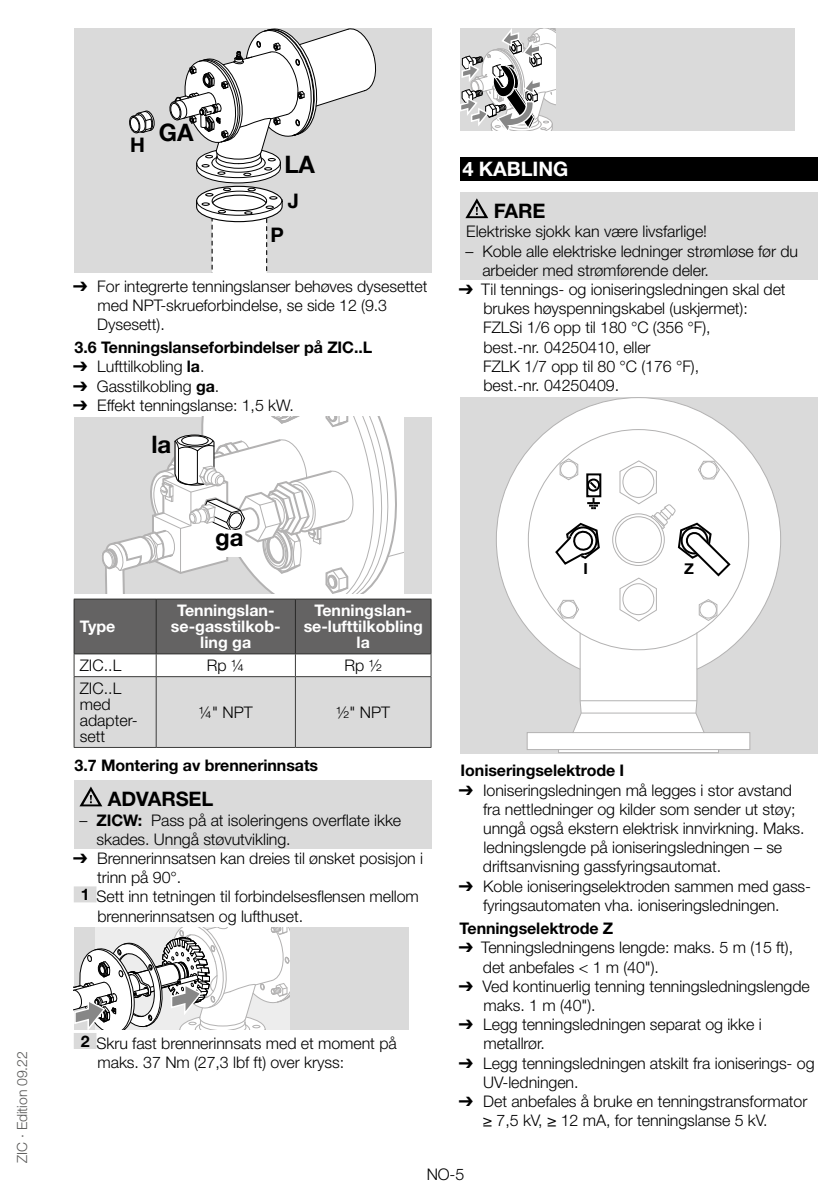
<style>
.page{position:relative;width:840px;height:1191px;background:#fff}
.page>*{position:absolute;margin:0;border:0;box-sizing:border-box;transform-origin:0 0}
.t1{font:700 24px "Helvetica Neue";color:#000}
.t2{font:700 20px "Helvetica Neue LT Pro";letter-spacing:-.005em;color:#000}
.t3{font:700 20px "Helvetica Neue LT Pro";letter-spacing:-.005em;color:#fff}
.t4{font:700 20px "Helvetica Neue";color:#000}
.t5{font:300 16px/19.2px "Helvetica Neue LT Pro";letter-spacing:-.005em;color:#000}
.t6{font:700 16px "Helvetica Neue LT Pro";letter-spacing:-.005em;color:#000}
.t7{font:700 16px/16px "Helvetica Neue LT Pro";color:#fff;text-align:center}
.t8{font:700 15.2px "Helvetica Neue";color:#000}
.t9{font:300 14px "Helvetica Neue LT Pro";letter-spacing:-.005em;color:#575756}
.s1{font-family:"Arial Unicode MS";font-weight:400}
.s2{font-weight:700}
</style>
<div class="page">
<div style="left:74px;top:780px;width:357px;height:32px;background:#dadada"></div>
<div style="left:74px;top:808px;width:357px;height:41px;background:#dadada"></div>
<div style="left:74px;top:886px;width:22px;height:16px;background:#dadada"></div>
<div style="left:74px;top:1033px;width:22px;height:16px;background:#dadada"></div>
<div style="left:74px;top:28px;width:357px;height:244px;background:#dadada"></div>
<svg style="left:169px;top:28px;width:207px;height:244px"></svg>
<svg style="left:129px;top:110px;width:26px;height:23px"></svg>
<div style="left:74px;top:417px;width:357px;height:176px;background:#dadada"></div>
<svg style="left:102px;top:417px;width:301px;height:176px"></svg>
<svg style="left:74px;top:599px;width:357px;height:148px;background:#b1b1b1"></svg>
<hr style="left:74px;top:676px;width:82px;height:1px;background:#3c3c3b">
<hr style="left:74px;top:677px;width:1px;height:70px;background:#3c3c3b">
<hr style="left:156px;top:676px;width:139px;height:1px;background:#3c3c3b">
<hr style="left:156px;top:677px;width:1px;height:70px;background:#3c3c3b">
<hr style="left:295px;top:676px;width:136px;height:1px;background:#3c3c3b">
<hr style="left:295px;top:677px;width:1px;height:70px;background:#3c3c3b">
<hr style="left:430px;top:677px;width:1px;height:70px;background:#3c3c3b">
<hr style="left:74px;top:747px;width:82px;height:1px;background:#3c3c3b">
<hr style="left:156px;top:747px;width:139px;height:1px;background:#3c3c3b">
<hr style="left:295px;top:747px;width:136px;height:1px;background:#3c3c3b">
<svg style="left:79px;top:786px;width:23px;height:20px"></svg>
<div style="left:74px;top:927px;width:334px;height:102px;background:#dadada"></div>
<svg style="left:74px;top:927px;width:215px;height:103px;background:#d7d6d6"></svg>
<div style="left:459px;top:157px;width:357px;height:24px;background:#000"></div>
<div style="left:459px;top:192px;width:357px;height:32px;background:#dadada"></div>
<div style="left:459px;top:220px;width:357px;height:22px;background:#dadada"></div>
<div style="left:459px;top:239px;width:357px;height:41px;background:#dadada"></div>
<div style="left:459px;top:28px;width:335px;height:102px;background:#dadada"></div>
<svg style="left:459px;top:28px;width:96px;height:102px"></svg>
<svg style="left:465px;top:198px;width:23px;height:20px"></svg>
<div style="left:459px;top:397px;width:357px;height:356px;background:#dadada"></div>
<svg style="left:496px;top:397px;width:284px;height:356px"></svg>
<div style="left:528px;top:429px;width:220px;height:221px;background:#fff;border-radius:50%"></div>
<svg style="left:555px;top:522px;width:45px;height:43px"></svg>
<hr style="left:558px;top:749px;width:160px;height:1px;background:#b3b2b2">
<hr style="left:572px;top:732px;width:131px;height:1px;background:#b3b2b2">
<hr style="left:581px;top:712px;width:114px;height:1px;background:#b3b2b2">
<hr style="left:579px;top:700px;width:117px;height:1px;background:#b3b2b2">
<svg style="left:556px;top:599px;width:23px;height:19px"></svg>
<div style="left:559px;top:601px;width:17px;height:16px;background:#fff;border-radius:50%"></div>
<div style="left:559px;top:601px;width:17px;height:17px;border:1px solid #b3b2b2;border-radius:50%"></div>
<svg style="left:559px;top:458px;width:19px;height:22px"></svg>
<div style="left:560px;top:461px;width:16px;height:17px;background:#fff;border-radius:50%"></div>
<div style="left:560px;top:461px;width:17px;height:17px;border:1px solid #b3b2b2;border-radius:50%"></div>
<svg style="left:612px;top:514px;width:52px;height:51px"></svg>
<hr style="left:579px;top:633px;width:1px;height:36px;background:#b3b2b2">
<svg style="left:587px;top:498px;width:12px;height:11px"></svg>
<div style="left:586px;top:473px;width:15px;height:24px;border:2px solid #000"></div>
<div style="left:586px;top:478px;width:13px;height:13px;border:2px solid #000;border-radius:50%"></div>
<svg style="left:587px;top:479px;width:11px;height:12px"></svg>
<hr style="left:696px;top:632px;width:1px;height:37px;background:#b3b2b2">
<svg style="left:618px;top:460px;width:113px;height:162px"></svg>
<div style="left:622px;top:584px;width:31px;height:30px;background:#fff;border-radius:50%"></div>
<div style="left:622px;top:583px;width:31px;height:32px;border:1px solid #b3b2b2;border-radius:50%"></div>
<p class="t9" style="left:13px;top:1162px;width:113px;rotate:-90deg">ZIC · Edition 09.22</p>
<p class="t4" style="left:130px;top:129px;width:16px">H</p>
<h1 class="t1" style="left:159px;top:114px;width:36px">GA</h1>
<h1 class="t1" style="left:284px;top:146px;width:32px">LA</h1>
<p class="t4" style="left:288px;top:185px;width:13px">J</p>
<p class="t4" style="left:270px;top:219px;width:15px">P</p>
<p class="t5" style="left:97px;top:276px;width:331px;text-indent:-24px"><span class="s1">➔</span> For integrerte tenningslanser behøves dysesettet med NPT-skrueforbindelse, se side 12 (9.3<br>Dysesett).</p>
<p class="t6" style="left:75px;top:338px;width:297px">3.6 Tenningslanseforbindelser på ZIC..L</p>
<p class="t5" style="left:73px;top:357px;width:133px"><span class="s1">➔</span> Lufttilkobling <span class="s2">la</span>.</p>
<p class="t5" style="left:73px;top:376px;width:148px"><span class="s1">➔</span> Gasstilkobling <span class="s2">ga</span>.</p>
<p class="t5" style="left:73px;top:395px;width:222px"><span class="s1">➔</span> Effekt tenningslanse: 1,5 kW.</p>
<h1 class="t1" style="left:151px;top:425px;width:21px">la</h1>
<p class="t7" style="left:80px;top:618px;width:37px">Type</p>
<h1 class="t1" style="left:215px;top:518px;width:30px">ga</h1>
<p class="t7" style="left:171px;top:602px;width:111px">Tenningslan&shy;se-gasstilkob&shy;ling ga</p>
<p class="t7" style="left:303px;top:602px;width:121px">Tenningslan&shy;se-lufttilkobling la</p>
<p class="t5" style="left:80px;top:655px;width:43px">ZIC..L</p>
<p class="t5" style="left:207px;top:655px;width:39px">Rp ¼</p>
<p class="t5" style="left:344px;top:655px;width:39px">Rp ½</p>
<p class="t5" style="left:80px;top:679px;width:60px;line-height:16px">ZIC..L med adapter&shy;sett</p>
<p class="t5" style="left:199px;top:702px;width:55px">¼" NPT</p>
<p class="t5" style="left:336px;top:702px;width:55px">½" NPT</p>
<p class="t6" style="left:75px;top:755px;width:245px">3.7 Montering av brennerinnsats</p>
<p class="t2" style="left:108px;top:787px;width:68px">ADVARSEL</p>
<p class="t5" style="left:96px;top:810px;width:306px;text-indent:-17px">– <span class="s2">ZICW:</span> Pass på at isoleringens overflate ikke skades. Unngå støvutvikling.</p>
<p class="t5" style="left:73px;top:848px;width:351px"><span class="s1">➔</span> Brennerinnsatsen kan dreies til ønsket posisjon i</p>
<p class="t5" style="left:97px;top:867px;width:85px">trinn på 90°.</p>
<p class="t5" style="left:81px;top:886px;width:339px"><span class="s2">1</span> Sett inn tetningen til forbindelsesflensen mellom</p>
<p class="t5" style="left:97px;top:906px;width:207px">brennerinnsatsen og lufthuset.</p>
<p class="t5" style="left:97px;top:1033px;width:300px;text-indent:-17px"><span class="s2">2</span> Skru fast brennerinnsats med et moment på maks. 37 Nm (27,3 lbf ft) over kryss:</p>
<p class="t3" style="left:462px;top:157px;width:91px">4 KABLING</p>
<p class="t2" style="left:488px;top:199px;width:44px">FARE</p>
<p class="t5" style="left:466px;top:222px;width:242px">Elektriske sjokk kan være livsfarlige!</p>
<p class="t5" style="left:482px;top:241px;width:317px;text-indent:-17px">– Koble alle elektriske ledninger strømløse før du arbeider med strømførende deler.</p>
<p class="t5" style="left:483px;top:279px;width:304px;text-indent:-24px"><span class="s1">➔</span> Til tennings- og ioniseringsledningen skal det brukes høyspenningskabel (uskjermet):<br>FZLSi 1/6 opp til 180 °C (356 °F),<br>best.-nr. 04250410, eller<br>FZLK 1/7 opp til 80 °C (176 °F),<br>best.-nr. 04250409.</p>
<p class="t8" style="left:583px;top:557px;width:6px">I</p>
<p class="t8" style="left:683px;top:557px;width:11px">Z</p>
<p class="t6" style="left:460px;top:761px;width:165px">Ioniseringselektrode I</p>
<p class="t5" style="left:482px;top:780px;width:323px;text-indent:-24px"><span class="s1">➔</span> Ioniseringsledningen må legges i stor avstand fra nettledninger og kilder som sender ut støy; unngå også ekstern elektrisk innvirkning. Maks. ledningslengde på ioniseringsledningen – se driftsanvisning gassfyringsautomat.</p>
<p class="t5" style="left:458px;top:876px;width:353px;text-align:center"><span class="s1">➔</span> Koble ioniseringselektroden sammen med gass&shy;fyringsautomaten vha. ioniseringsledningen.</p>
<p class="t6" style="left:459px;top:918px;width:155px">Tenningselektrode Z</p>
<p class="t5" style="left:482px;top:937px;width:311px;text-indent:-24px"><span class="s1">➔</span> Tenningsledningens lengde: maks. 5 m (15 ft), det anbefales &lt; 1 m (40").</p>
<p class="t5" style="left:483px;top:976px;width:327px;text-indent:-24px"><span class="s1">➔</span> Ved kontinuerlig tenning tenningsledningslengde maks. 1 m (40").</p>
<p class="t5" style="left:483px;top:1014px;width:279px;text-indent:-24px"><span class="s1">➔</span> Legg tenningsledningen separat og ikke i metallrør.</p>
<p class="t5" style="left:483px;top:1053px;width:333px;text-indent:-24px"><span class="s1">➔</span> Legg tenningsledningen atskilt fra ioniserings- og<br>UV-ledningen.</p>
<p class="t5" style="left:482px;top:1091px;width:326px;text-indent:-24px"><span class="s1">➔</span> Det anbefales å bruke en tenningstransformator ≥ 7,5 kV, ≥ 12 mA, for tenningslanse 5 kV.</p>
<p class="t5" style="left:426px;top:1164px;width:39px">NO-5</p>
</div>
